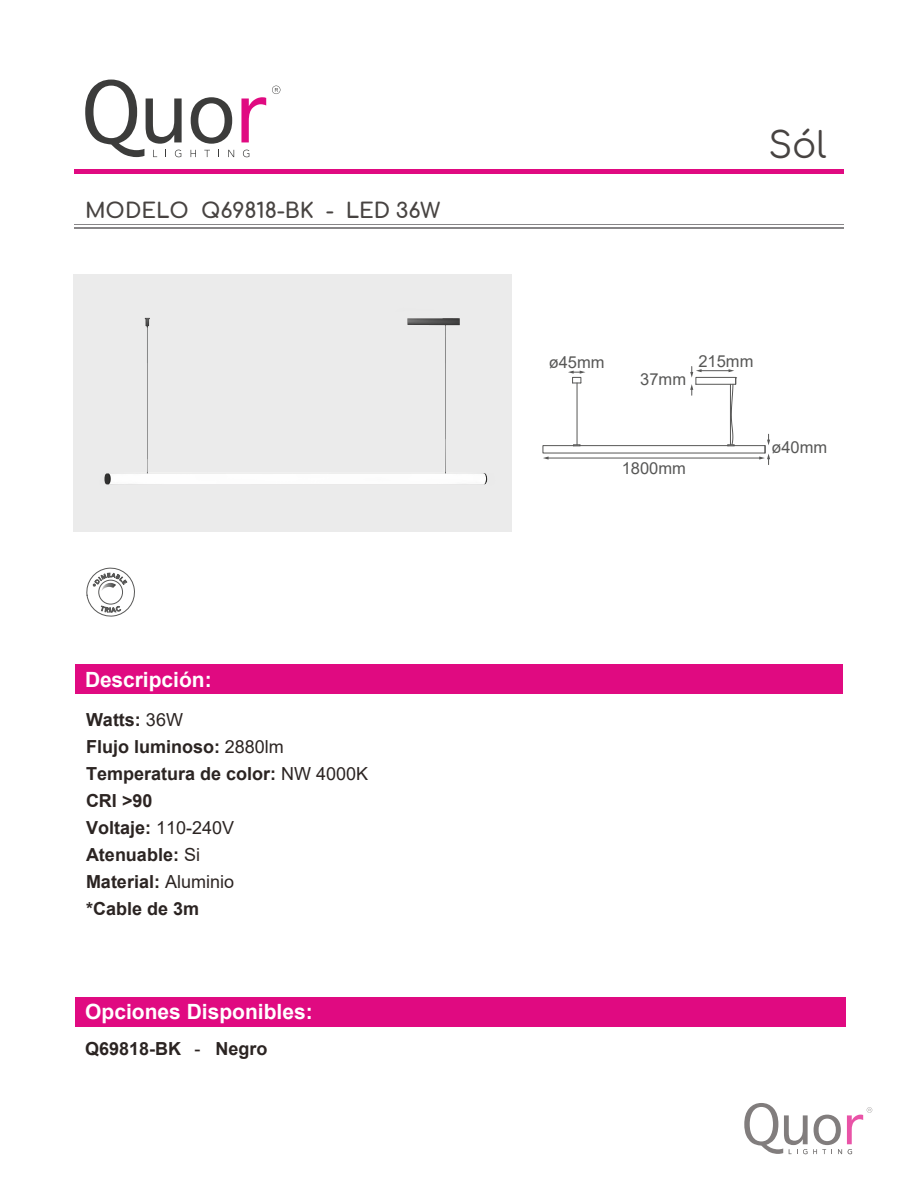
<style>
.page{position:relative;width:918px;height:1188px;background:#fff}
.page>*{position:absolute;margin:0;border:0;box-sizing:border-box;transform-origin:0 0}
.t1{font:36px "Comfortaa";color:#474341}
.t2{font:700 21px "Arial";color:#fff}
.t3{font:700 21px "Comfortaa";letter-spacing:-.005em;color:#474341}
.t4{font:700 18px/27px "Arial";color:#2b2422}
.t5{font:16.5px "Arial";color:#575756}
.s1{font-weight:400}
.s2{color:#2c2422}
</style>
<div class="page">
<hr style="left:74px;top:169px;width:770px;height:4px;background:#e00a81">
<hr style="left:74px;top:227px;width:770px;height:1px;background:#888688">
<hr style="left:74px;top:224px;width:770px;height:1px;background:#888688">
<div style="left:75px;top:665px;width:768px;height:29px;background:#e00a81"></div>
<svg style="left:241px;top:97px;width:25px;height:45px"></svg>
<svg style="left:191px;top:97px;width:41px;height:47px"></svg>
<svg style="left:85px;top:80px;width:97px;height:77px"></svg>
<svg style="left:191px;top:150px;width:5px;height:7px"></svg>
<svg style="left:204px;top:150px;width:6px;height:7px"></svg>
<svg style="left:228px;top:150px;width:6px;height:7px"></svg>
<svg style="left:243px;top:150px;width:6px;height:7px"></svg>
<svg style="left:272px;top:86px;width:8px;height:8px"></svg>
<div style="left:75px;top:997px;width:771px;height:29px;background:#e00a81"></div>
<svg style="left:744px;top:1103px;width:128px;height:51px"></svg>
<svg style="left:542px;top:367px;width:228px;height:98px"></svg>
<div style="left:73px;top:274px;width:431px;height:258px;background:#ebebeb"></div>
<svg style="left:86px;top:567px;width:49px;height:50px"></svg>
<p class="t3" style="left:85px;top:191px;width:356px">MODELO Q69818-BK - LED 36W</p>
<p class="t2" style="left:85px;top:665px;width:128px">Descripción:</p>
<p class="t4" style="left:86px;top:707px;width:284px">Watts: <span class="s1">36W<br></span>Flujo luminoso: <span class="s1">2880lm<br></span>Temperatura de color: <span class="s1">NW 4000K<br></span><span class="s2">CRI &gt;90<br></span>Voltaje: <span class="s1">110-240V<br></span>Atenuable: <span class="s1">Si<br></span>Material: <span class="s1">Aluminio<br></span>*Cable de 3m</p>
<p class="t2" style="left:85px;top:997px;width:229px">Opciones Disponibles:</p>
<p class="t4" style="left:85px;top:1036px;width:184px">Q69818-BK <span class="s1">-</span> Negro</p>
<h1 class="t1" style="left:768px;top:113px;width:60px">Sól</h1>
<p class="t5" style="left:549px;top:350px;width:57px">ø45mm</p>
<p class="t5" style="left:640px;top:368px;width:47px">37mm</p>
<p class="t5" style="left:698px;top:349px;width:57px">215mm</p>
<p class="t5" style="left:622px;top:457px;width:66px">1800mm</p>
<p class="t5" style="left:771px;top:436px;width:57px">ø40mm</p>
</div>
